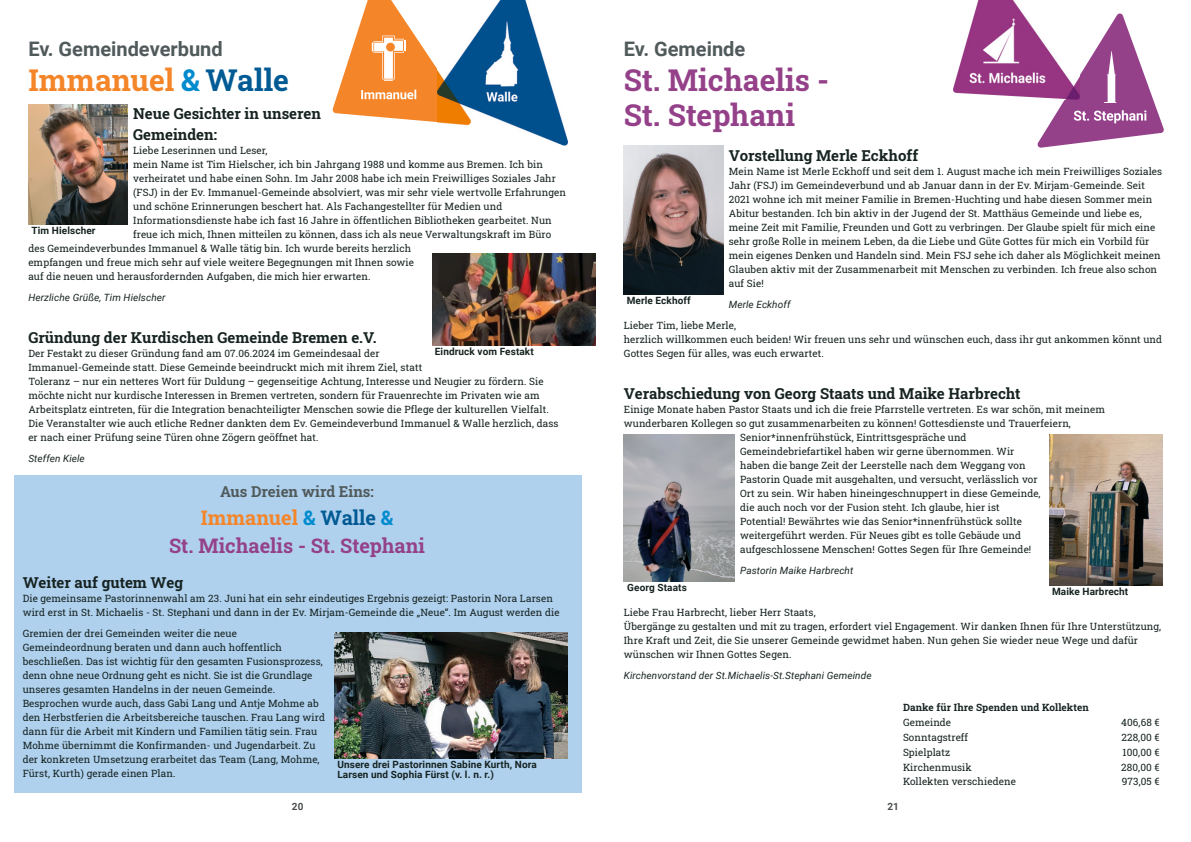
<style>
.page{position:relative;width:1191px;height:842px;background:#fff}
.page>*{position:absolute;margin:0;border:0;box-sizing:border-box;transform-origin:0 0}
.t1{font:700 30px/35px "Roboto Slab";color:#944189}
.t2{font:700 30px "Roboto Slab";color:#f58529}
.t3{font:700 20px/28px "Roboto Slab";color:#944189;text-align:center}
.t4{font:700 20px "Roboto";color:#515a5b}
.t5{font:700 15px/21px "Roboto Slab";color:#162321}
.t6{font:700 15px "Roboto Slab";color:#515a5b}
.t7{font:10px/14px "Roboto Slab";letter-spacing:.01em;color:#162321}
.t8{font:700 10px/10px "Roboto";letter-spacing:.01em;color:#162321}
.t9{font:italic 10px "Roboto";letter-spacing:.01em;color:#162321}
.t10{font:700 10px "Roboto Slab";letter-spacing:.01em;color:#162321}
.t11{font:700 10px "Roboto";color:#4a4f4d}
.s1{color:#008bce}
.s2{color:#015a94}
.s3{color:#f58529}
</style>
<div class="page">
<div style="left:14px;top:475px;width:567px;height:317px;background:#afd1ee"></div>
<img style="left:334px;top:633px;width:233px;height:126px">
<img style="left:432px;top:254px;width:163px;height:92px">
<img style="left:28px;top:105px;width:100px;height:119px">
<img style="left:624px;top:434px;width:110px;height:148px">
<img style="left:1049px;top:434px;width:113px;height:152px">
<img style="left:624px;top:145px;width:99px;height:149px">
<svg style="left:333px;top:0;width:105px;height:123px"></svg>
<img style="left:438px;top:0;width:129px;height:145px">
<svg style="left:1037px;top:13px;width:126px;height:135px"></svg>
<img style="left:953px;top:0;width:126px;height:99px">
<h2 class="t4" style="left:28px;top:41px;width:196px">Ev. Gemeindeverbund</h2>
<h1 class="t2" style="left:28px;top:60px;width:262px">Immanuel <span class="s1">&amp;</span> <span class="s2">Walle</span></h1>
<h3 class="t5" style="left:133px;top:103px;width:189px">Neue Gesichter in unseren<br>Gemeinden:</h3>
<p class="t7" style="left:133px;top:143px;width:136px">Liebe Leserinnen und Leser,</p>
<p class="t7" style="left:133px;top:157px;width:411px">mein Name ist Tim Hielscher, ich bin Jahrgang 1988 und komme aus Bremen. Ich bin</p>
<p class="t7" style="left:133px;top:171px;width:424px">verheiratet und habe einen Sohn. Im Jahr 2008 habe ich mein Freiwilliges Soziales Jahr</p>
<p class="t7" style="left:133px;top:185px;width:434px">(FSJ) in der Ev. Immanuel-Gemeinde absolviert, was mir sehr viele wertvolle Erfahrungen</p>
<p class="t7" style="left:133px;top:199px;width:371px">und schöne Erinnerungen beschert hat. Als Fachangestellter für Medien und</p>
<p class="t7" style="left:133px;top:213px;width:420px">Informationsdienste habe ich fast 16 Jahre in öffentlichen Bibliotheken gearbeitet. Nun</p>
<p class="t7" style="left:133px;top:227px;width:419px">freue ich mich, Ihnen mitteilen zu können, dass ich als neue Verwaltungskraft im Büro</p>
<p class="t7" style="left:28px;top:241px;width:384px">des Gemeindeverbundes Immanuel &amp; Walle tätig bin. Ich wurde bereits herzlich</p>
<p class="t7" style="left:28px;top:255px;width:387px">empfangen und freue mich sehr auf viele weitere Begegnungen mit Ihnen sowie</p>
<p class="t7" style="left:28px;top:269px;width:344px">auf die neuen und herausfordernden Aufgaben, die mich hier erwarten.</p>
<p class="t9" style="left:28px;top:294px;width:139px">Herzliche Grüße, Tim Hielscher</p>
<h3 class="t5" style="left:28px;top:327px;width:350px">Gründung der Kurdischen Gemeinde Bremen e.V.</h3>
<p class="t7" style="left:28px;top:346px;width:532px">Der Festakt zu dieser Gründung fand am 07.06.2024 im Gemeindesaal der<br>Immanuel-Gemeinde statt. Diese Gemeinde beeindruckt mich mit ihrem Ziel, statt<br>Toleranz – nur ein netteres Wort für Duldung – gegenseitige Achtung, Interesse und Neugier zu fördern. Sie möchte nicht nur kurdische Interessen in Bremen vertreten, sondern für Frauenrechte im Privaten wie am Arbeitsplatz eintreten, für die Integration benachteiligter Menschen sowie die Pflege der kulturellen Vielfalt.<br>Die Veranstalter wie auch etliche Redner dankten dem Ev. Gemeindeverbund Immanuel &amp; Walle herzlich, dass er nach einer Prüfung seine Türen ohne Zögern geöffnet hat.</p>
<p class="t9" style="left:28px;top:454px;width:58px">Steffen Kiele</p>
<p class="t8" style="left:32px;top:226px;width:65px">Tim Hielscher</p>
<p class="t8" style="left:435px;top:348px;width:100px">Eindruck vom Festakt</p>
<h3 class="t6" style="left:220px;top:481px;width:155px">Aus Dreien wird Eins:</h3>
<h2 class="t3" style="left:169px;top:503px;width:257px"><span class="s3">Immanuel</span> <span class="s1">&amp;</span> <span class="s2">Walle</span> <span class="s1">&amp;<br></span>St. Michaelis - St. Stephani</h2>
<h3 class="t5" style="left:23px;top:572px;width:162px">Weiter auf gutem Weg</h3>
<p class="t7" style="left:23px;top:591px;width:538px">Die gemeinsame Pastorinnenwahl am 23. Juni hat ein sehr eindeutiges Ergebnis gezeigt: Pastorin Nora Larsen wird erst in St. Michaelis - St. Stephani und dann in der Ev. Mirjam-Gemeinde die „Neue“. Im August werden die</p>
<p class="t7" style="left:23px;top:626px;width:304px">Gremien der drei Gemeinden weiter die neue Gemeindeordnung beraten und dann auch hoffentlich beschließen. Das ist wichtig für den gesamten Fusionsprozess, denn ohne neue Ordnung geht es nicht. Sie ist die Grundlage unseres gesamten Handelns in der neuen Gemeinde.<br>Besprochen wurde auch, dass Gabi Lang und Antje Mohme ab den Herbstferien die Arbeitsbereiche tauschen. Frau Lang wird dann für die Arbeit mit Kindern und Familien tätig sein. Frau Mohme übernimmt die Konfirmanden- und Jugendarbeit. Zu der konkreten Umsetzung erarbeitet das Team (Lang, Mohme, Fürst, Kurth) gerade einen Plan.</p>
<p class="t11" style="left:292px;top:802px;width:13px">20</p>
<p class="t8" style="left:337px;top:761px;width:201px">Unsere drei Pastorinnen Sabine Kurth, Nora<br>Larsen und Sophia Fürst (v. l. n. r.)</p>
<h2 class="t4" style="left:624px;top:41px;width:123px">Ev. Gemeinde</h2>
<h1 class="t1" style="left:624px;top:62px;width:207px">St. Michaelis -<br>St. Stephani</h1>
<h3 class="t5" style="left:729px;top:145px;width:191px">Vorstellung Merle Eckhoff</h3>
<p class="t7" style="left:729px;top:164px;width:435px">Mein Name ist Merle Eckhoff und seit dem 1. August mache ich mein Freiwilliges Soziales Jahr (FSJ) im Gemeindeverbund und ab Januar dann in der Ev. Mirjam-Gemeinde. Seit 2021 wohne ich mit meiner Familie in Bremen-Huchting und habe diesen Sommer mein Abitur bestanden. Ich bin aktiv in der Jugend der St. Matthäus Gemeinde und liebe es, meine Zeit mit Familie, Freunden und Gott zu verbringen. Der Glaube spielt für mich eine sehr große Rolle in meinem Leben, da die Liebe und Güte Gottes für mich ein Vorbild für mein eigenes Denken und Handeln sind. Mein FSJ sehe ich daher als Möglichkeit meinen Glauben aktiv mit der Zusammenarbeit mit Menschen zu verbinden. Ich freue also schon auf Sie!</p>
<p class="t9" style="left:729px;top:300px;width:63px">Merle Eckhoff</p>
<p class="t7" style="left:624px;top:318px;width:540px">Lieber Tim, liebe Merle,<br>herzlich willkommen euch beiden! Wir freuen uns sehr und wünschen euch, dass ihr gut ankommen könnt und<br>Gottes Segen für alles, was euch erwartet.</p>
<h3 class="t5" style="left:624px;top:383px;width:398px">Verabschiedung von Georg Staats und Maike Harbrecht</h3>
<p class="t7" style="left:624px;top:402px;width:482px">Einige Monate haben Pastor Staats und ich die freie Pfarrstelle vertreten. Es war schön, mit meinem</p>
<p class="t7" style="left:624px;top:416px;width:448px">wunderbaren Kollegen so gut zusammenarbeiten zu können! Gottesdienste und Trauerfeiern,</p>
<p class="t7" style="left:740px;top:430px;width:228px">Senior*innenfrühstück, Eintrittsgespräche und</p>
<p class="t7" style="left:740px;top:444px;width:276px">Gemeindebriefartikel haben wir gerne übernommen. Wir</p>
<p class="t7" style="left:740px;top:458px;width:287px">haben die bange Zeit der Leerstelle nach dem Weggang von</p>
<p class="t7" style="left:740px;top:472px;width:299px">Pastorin Quade mit ausgehalten, und versucht, verlässlich vor</p>
<p class="t7" style="left:740px;top:486px;width:302px">Ort zu sein. Wir haben hineingeschnuppert in diese Gemeinde,</p>
<p class="t7" style="left:740px;top:500px;width:261px">die auch noch vor der Fusion steht. Ich glaube, hier ist</p>
<p class="t7" style="left:740px;top:514px;width:283px">Potential! Bewährtes wie das Senior*innenfrühstück sollte</p>
<p class="t7" style="left:740px;top:528px;width:282px">weitergeführt werden. Für Neues gibt es tolle Gebäude und</p>
<p class="t7" style="left:740px;top:542px;width:293px">aufgeschlossene Menschen! Gottes Segen für Ihre Gemeinde!</p>
<p class="t9" style="left:740px;top:566px;width:115px">Pastorin Maike Harbrecht</p>
<p class="t7" style="left:624px;top:605px;width:539px">Liebe Frau Harbrecht, lieber Herr Staats,<br>Übergänge zu gestalten und mit zu tragen, erfordert viel Engagement. Wir danken Ihnen für Ihre Unterstützung, Ihre Kraft und Zeit, die Sie unserer Gemeinde gewidmet haben. Nun gehen Sie wieder neue Wege und dafür wünschen wir Ihnen Gottes Segen.</p>
<p class="t9" style="left:624px;top:672px;width:249px">Kirchenvorstand der St.Michaelis-St.Stephani Gemeinde</p>
<p class="t8" style="left:626px;top:296px;width:66px">Merle Eckhoff</p>
<p class="t8" style="left:627px;top:584px;width:61px">Georg Staats</p>
<p class="t8" style="left:1052px;top:588px;width:78px">Maike Harbrecht</p>
<p class="t10" style="left:903px;top:701px;width:187px">Danke für Ihre Spenden und Kollekten</p>
<p class="t7" style="left:903px;top:715px;width:50px">Gemeinde</p>
<p class="t7" style="left:1121px;top:715px;width:40px">406,68 €</p>
<p class="t7" style="left:903px;top:730px;width:67px">Sonntagstreff</p>
<p class="t7" style="left:1121px;top:730px;width:40px">228,00 €</p>
<p class="t7" style="left:903px;top:745px;width:49px">Spielplatz</p>
<p class="t7" style="left:1122px;top:745px;width:39px">100,00 €</p>
<p class="t7" style="left:903px;top:760px;width:70px">Kirchenmusik</p>
<p class="t7" style="left:1121px;top:760px;width:40px">280,00 €</p>
<p class="t7" style="left:903px;top:774px;width:114px">Kollekten verschiedene</p>
<p class="t7" style="left:1121px;top:774px;width:39px">973,05 €</p>
<p class="t11" style="left:887px;top:802px;width:13px">21</p>
</div>
